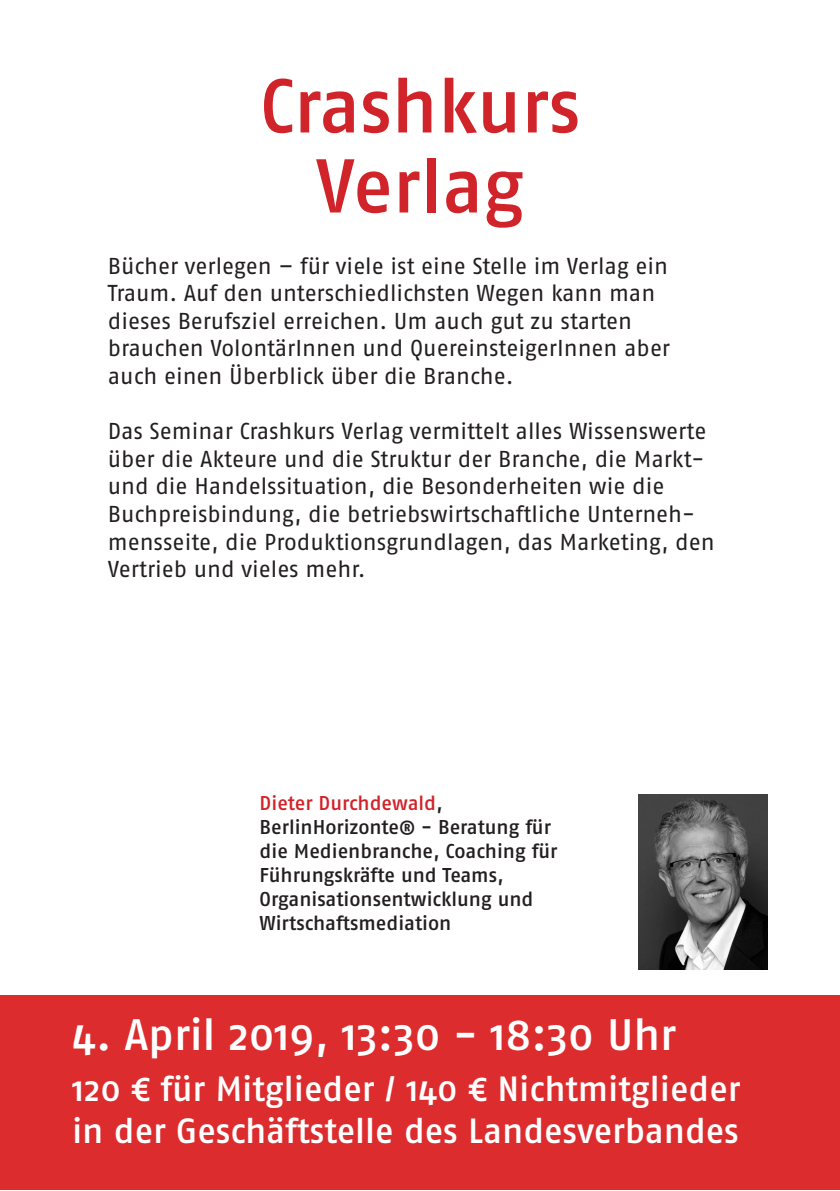
<style>
.page{position:relative;width:840px;height:1191px;background:#fff}
.page>*{position:absolute;margin:0;border:0;box-sizing:border-box;transform-origin:0 0}
.t1{font:500 76px/80px "Fago Pro";letter-spacing:-.005em;color:#d1232a;text-align:center}
.t2{font:500 44px "Fago Pro";color:#fff}
.t3{font:500 35px "Fago Pro";color:#fff}
.t4{font:23px/27.6px "Fago Pro";letter-spacing:-.005em;color:#231f20}
.t5{font:500 20px/24px "Fago Pro";letter-spacing:-.005em;color:#231f20}
.s1{color:#d1232a}
</style>
<div class="page">
<div style="left:0;top:995px;width:839px;height:195px;background:#dd2c2e"></div>
<img style="left:638px;top:794px;width:129px;height:175px">
<p class="t1" style="left:259px;top:66px;width:322px">Crashkurs<br>Verlag</p>
<p class="t4" style="left:108px;top:252px;width:561px">Bücher verlegen – für viele ist eine Stelle im Verlag ein<br>Traum. Auf den unterschiedlichsten Wegen kann man</p>
<p class="t4" style="left:108px;top:307px;width:563px">dieses Berufsziel erreichen. Um auch gut zu starten brauchen VolontärInnen und QuereinsteigerInnen aber auch einen Überblick über die Branche.</p>
<p class="t4" style="left:108px;top:417px;width:608px">Das Seminar Crashkurs Verlag vermittelt alles Wissenswerte über die Akteure und die Struktur der Branche, die Markt&shy;und die Handelssituation, die Besonderheiten wie die Buchpreisbindung, die betriebswirtschaftliche Unterneh&shy;mensseite, die Produktionsgrundlagen, das Marketing, den Vertrieb und vieles mehr.</p>
<p class="t5" style="left:259px;top:791px;width:299px"><span class="s1">Dieter Durchdewald</span>,<br>BerlinHorizonte® - Beratung für die Medienbranche, Coaching für<br>Führungskräfte und Teams,<br>Organisationsentwicklung und</p>
<p class="t5" style="left:259px;top:911px;width:193px">Wirtschaftsmediation</p>
<p class="t2" style="left:72px;top:1007px;width:605px">4. April 2019, 13:30 - 18:30 Uhr</p>
<p class="t3" style="left:72px;top:1067px;width:669px">120 € für Mitglieder / 140 € Nichtmitglieder</p>
<p class="t3" style="left:72px;top:1109px;width:668px">in der Geschäftstelle des Landesverbandes</p>
</div>
